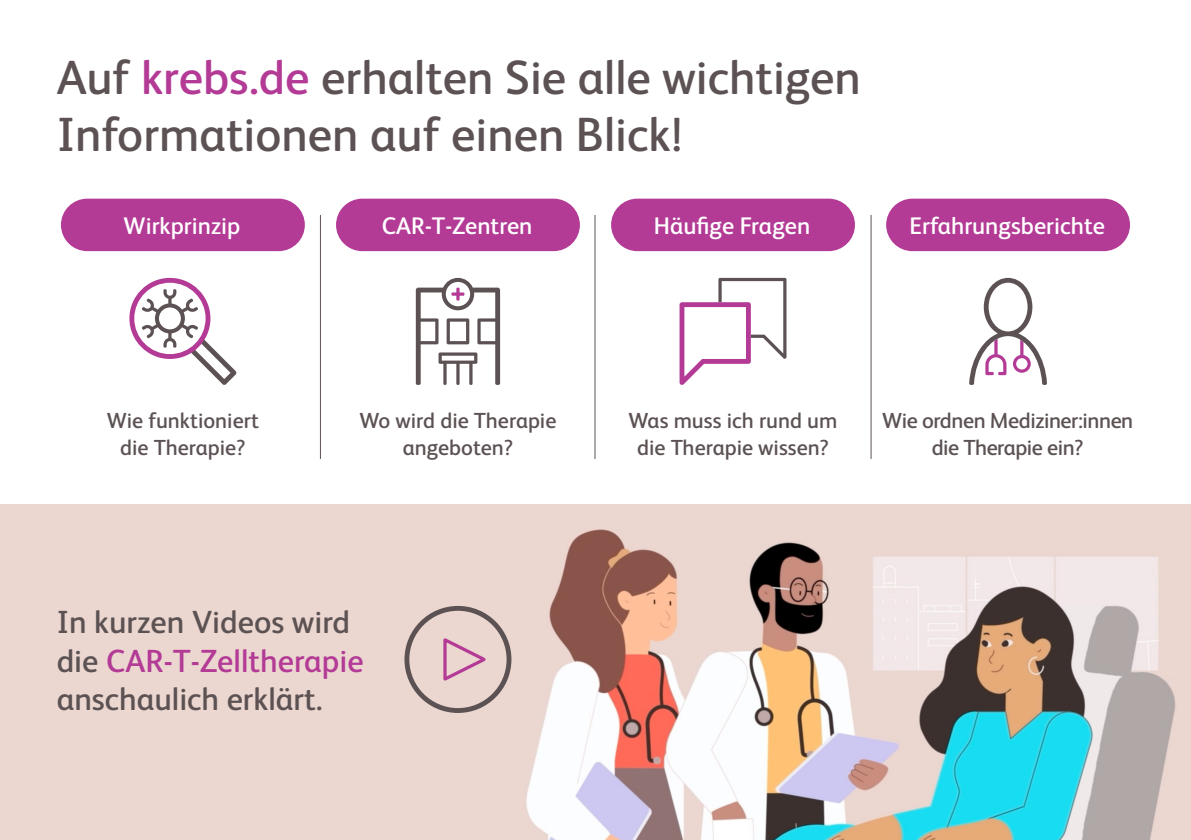
<style>
.page{position:relative;width:1191px;height:840px;background:#fff}
.page>*{position:absolute;margin:0;border:0;box-sizing:border-box;transform-origin:0 0}
.t1{font:600 48px/57.6px "BMS Humanity";color:#5c5253}
.t2{font:600 32px/38.4px "BMS Humanity";color:#5c5253}
.t3{font:600 24px "BMS Humanity";color:#fff}
.t4{font:600 21.8px/26.2px "BMS Humanity";color:#5c5253;text-align:center}
.t5{font:600 21.8px/26.2px "BMS Humanity";letter-spacing:-.02em;color:#5c5253;text-align:center}
.s1{color:#b33b96}
</style>
<div class="page">
<img style="left:0;top:504px;width:1191px;height:335px">
<div style="left:61px;top:198px;width:244px;height:53px;background:#b33b96;border-radius:26px"></div>
<div style="left:336px;top:198px;width:244px;height:53px;background:#b33b96;border-radius:26px"></div>
<div style="left:611px;top:198px;width:244px;height:53px;background:#b33b96;border-radius:26px"></div>
<div style="left:886px;top:198px;width:244px;height:53px;background:#b33b96;border-radius:26px"></div>
<hr style="left:320px;top:215px;width:1px;height:243px;background:#5c5253">
<hr style="left:594px;top:215px;width:1px;height:243px;background:#5c5253">
<hr style="left:870px;top:215px;width:1px;height:243px;background:#5c5253">
<svg style="left:129px;top:278px;width:108px;height:107px"></svg>
<svg style="left:416px;top:278px;width:84px;height:106px"></svg>
<svg style="left:969px;top:278px;width:78px;height:106px"></svg>
<svg style="left:679px;top:278px;width:107px;height:107px"></svg>
<svg style="left:404px;top:605px;width:107px;height:107px;background:#d5bfbd"></svg>
<p class="t1" style="left:57px;top:45px;width:805px">Auf <span class="s1">krebs.de</span> erhalten Sie alle wichtigen<br>Informationen auf einen Blick!</p>
<p class="t3" style="left:124px;top:209px;width:118px">Wirkprinzip</p>
<p class="t3" style="left:382px;top:209px;width:152px">CAR-T-Zentren</p>
<p class="t3" style="left:654px;top:209px;width:158px">Häufige Fragen</p>
<p class="t3" style="left:909px;top:209px;width:197px">Erfahrungsberichte</p>
<p class="t4" style="left:107px;top:406px;width:154px">Wie funktioniert die Therapie?</p>
<p class="t4" style="left:359px;top:406px;width:198px">Wo wird die Therapie angeboten?</p>
<p class="t4" style="left:628px;top:406px;width:210px">Was muss ich rund um die Therapie wissen?</p>
<p class="t5" style="left:882px;top:406px;width:253px">Wie ordnen Mediziner:innen die Therapie ein?</p>
<p class="t2" style="left:57px;top:600px;width:308px">In kurzen Videos wird die <span class="s1">CAR-T-Zelltherapie</span></p>
<p class="t2" style="left:57px;top:677px;width:267px">anschaulich erklärt.</p>
</div>
